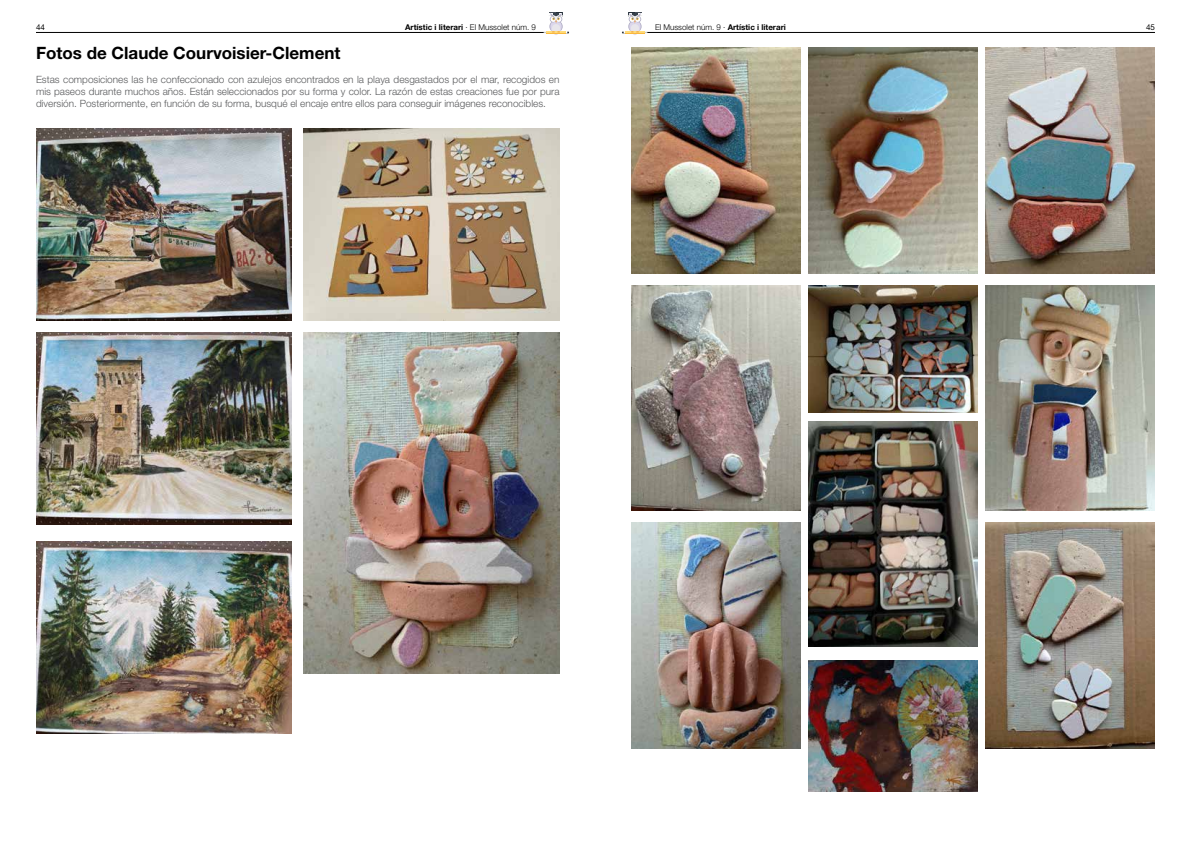
<style>
.page{position:relative;width:1191px;height:842px;background:#fff}
.page>*{position:absolute;margin:0;border:0;box-sizing:border-box;transform-origin:0 0}
.t1{font:700 17px "Helvetica Neue LT Std";color:#000}
.t2{font:300 10px/12px "Helvetica Neue LT Std";color:#58595b;text-align:justify}
.t3{font:700 8px "Helvetica Neue LT Std";color:#000}
.t4{font:8px "Helvetica Neue LT Std";color:#000}
.s1{font-weight:300}
</style>
<div class="page">
<hr style="left:36px;top:32px;width:523px;height:1px;background:#000">
<hr style="left:631px;top:32px;width:524px;height:1px;background:#000">
<div style="left:550px;top:21px;width:12px;height:14px;background:#dbd6eb;border-radius:6px"></div>
<div style="left:552px;top:24px;width:8px;height:11px;background:#e8e6eb;border-radius:4px"></div>
<svg style="left:549px;top:12px;width:14px;height:12px"></svg>
<svg style="left:543px;top:31px;width:26px;height:3px"></svg>
<div style="left:629px;top:20px;width:12px;height:12px;background:#c9c5db;border-radius:50%"></div>
<div style="left:629px;top:21px;width:11px;height:14px;background:#dbd6eb;border-radius:6px"></div>
<div style="left:631px;top:24px;width:8px;height:11px;background:#e8e6eb;border-radius:4px"></div>
<svg style="left:628px;top:12px;width:14px;height:12px"></svg>
<svg style="left:622px;top:31px;width:26px;height:3px"></svg>
<img style="left:36px;top:129px;width:256px;height:191px">
<img style="left:304px;top:129px;width:255px;height:191px">
<img style="left:36px;top:333px;width:256px;height:191px">
<img style="left:304px;top:333px;width:255px;height:341px">
<img style="left:36px;top:541px;width:256px;height:192px">
<img style="left:631px;top:47px;width:170px;height:226px">
<img style="left:631px;top:285px;width:170px;height:226px">
<img style="left:631px;top:523px;width:170px;height:226px">
<img style="left:808px;top:47px;width:170px;height:226px">
<img style="left:985px;top:47px;width:170px;height:226px">
<img style="left:985px;top:285px;width:170px;height:226px">
<img style="left:985px;top:523px;width:170px;height:226px">
<img style="left:808px;top:285px;width:170px;height:127px">
<img style="left:808px;top:421px;width:170px;height:226px">
<img style="left:808px;top:660px;width:170px;height:132px">
<p class="t4" style="left:36px;top:22px;width:10px">44</p>
<p class="t3" style="left:405px;top:22px;width:132px">Artístic i literari <span class="s1">· El Mussolet núm. 9</span></p>
<p class="t3" style="left:655px;top:22px;width:132px"><span class="s1">El Mussolet núm. 9 ·</span> Artístic i literari</p>
<p class="t4" style="left:1146px;top:22px;width:10px">45</p>
<h1 class="t1" style="left:36px;top:43px;width:306px">Fotos de Claude Courvoisier-Clement</h1>
<p class="t2" style="left:36px;top:73px;width:525px">Estas composiciones las he confeccionado con azulejos encontrados en la playa desgastados por el mar, recogidos en mis paseos durante muchos años. Están seleccionados por su forma y color. La razón de estas creaciones fue por pura diversión. Posteriormente, en función de su forma, busqué el encaje entre ellos para conseguir imágenes reconocibles.</p>
</div>
